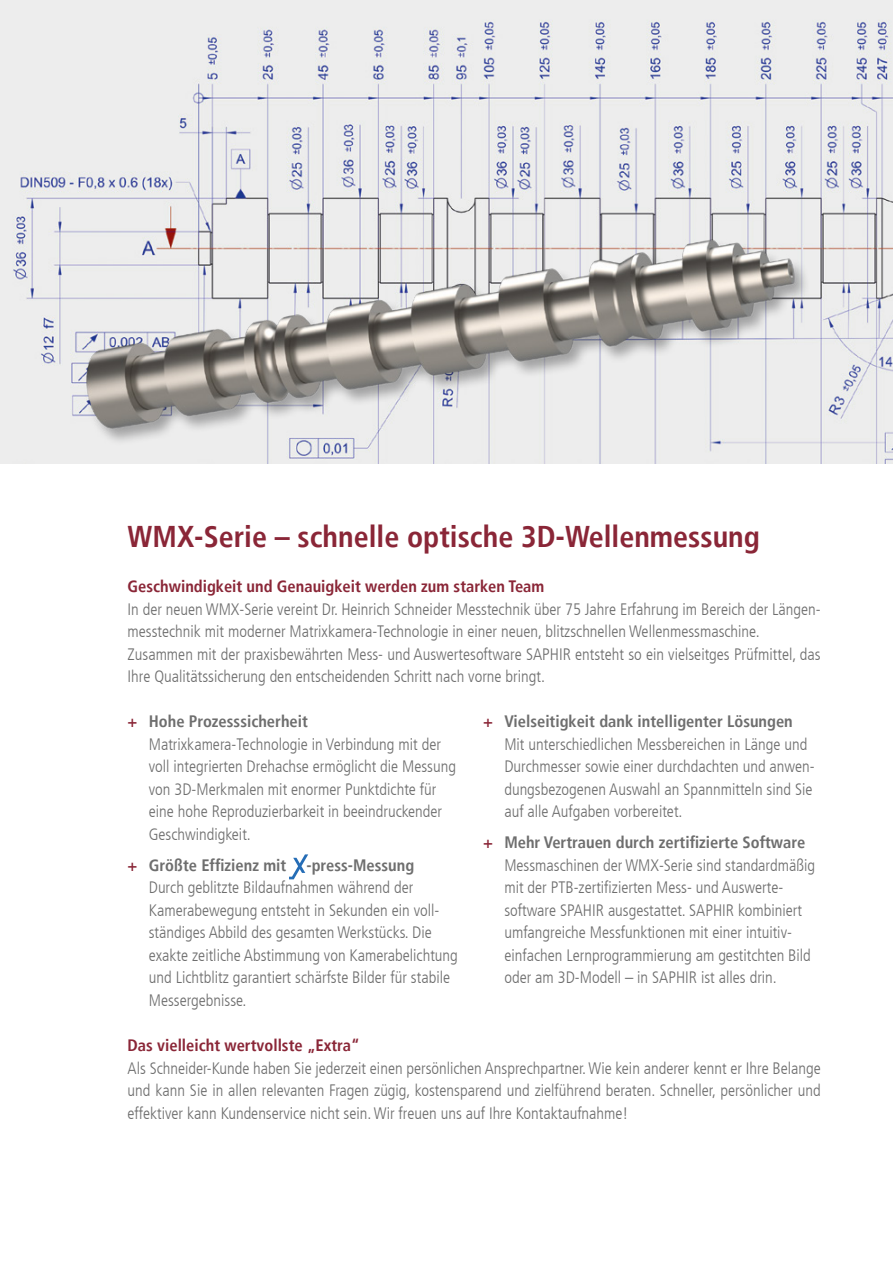
<style>
.page{position:relative;width:893px;height:1263px;background:#fff}
.page>*{position:absolute;margin:0;border:0;box-sizing:border-box;transform-origin:0 0}
.t1{font:700 condensed 30px "Frutiger LT";color:#8a2637}
.t2{font:300 condensed 16.5px/22.5px "Frutiger LT";color:#6e6e6e}
.t3{font:700 condensed 16.5px "Frutiger LT";color:#8a2637}
.s1{font-weight:700;color:#8a2637}
.s2{font-weight:700}
</style>
<div class="page">
<img style="left:0;top:0;width:893px;height:463px">
<svg style="left:289px;top:854px;width:19px;height:25px"></svg>
<img style="left:9px;top:111px;width:803px;height:352px">
<h1 class="t1" style="left:128px;top:519px;width:634px">WMX-Serie – schnelle optische 3D-Wellenmessung</h1>
<p class="t3" style="left:128px;top:577px;width:418px">Geschwindigkeit und Genauigkeit werden zum starken Team</p>
<p class="t2" style="left:128px;top:598px;width:695px">In der neuen WMX-Serie vereint Dr. Heinrich Schneider Messtechnik über 75 Jahre Erfahrung im Bereich der Längen&shy;messtechnik mit moderner Matrixkamera-Technologie in einer neuen, blitzschnellen Wellenmessmaschine.<br>Zusammen mit der praxisbewährten Mess- und Auswertesoftware SAPHIR entsteht so ein vielseitges Prüfmittel, das Ihre Qualitätssicherung den entscheidenden Schritt nach vorne bringt.</p>
<p class="t2" style="left:149px;top:711px;width:309px;text-indent:-21px"><span class="s1">+</span> <span class="s2">Hohe Prozesssicherheit </span>Matrixkamera-Technologie in Verbindung mit der voll integrierten Drehachse ermöglicht die Messung von 3D-Merkmalen mit enormer Punktdichte für eine hohe Reproduzierbarkeit in beeindruckender Geschwindigkeit.</p>
<p class="t2" style="left:149px;top:854px;width:310px;text-indent:-21px"><span class="s1">+</span> <span class="s2">Größte Effizienz mit -press-Messung<br></span>Durch geblitzte Bildaufnahmen während der Kamerabewegung entsteht in Sekunden ein voll&shy;ständiges Abbild des gesamten Werkstücks. Die exakte zeitliche Abstimmung von Kamerabelichtung und Lichtblitz garantiert schärfste Bilder für stabile Messergebnisse.</p>
<p class="t2" style="left:504px;top:711px;width:312px;text-indent:-21px"><span class="s1">+</span> <span class="s2">Vielseitigkeit dank intelligenter Lösungen </span>Mit unterschiedlichen Messbereichen in Länge und Durchmesser sowie einer durchdachten und anwen&shy;dungsbezogenen Auswahl an Spannmitteln sind Sie auf alle Aufgaben vorbereitet.</p>
<p class="t2" style="left:504px;top:832px;width:312px;text-indent:-21px"><span class="s1">+</span> <span class="s2">Mehr Vertrauen durch zertifizierte Software </span>Messmaschinen der WMX-Serie sind standardmäßig mit der PTB-zertifizierten Mess- und Auswerte&shy;software SPAHIR ausgestattet. SAPHIR kombiniert umfangreiche Messfunktionen mit einer intuitiv&shy;einfachen Lernprogrammierung am gestitchten Bild oder am 3D-Modell – in SAPHIR ist alles drin.</p>
<p class="t3" style="left:128px;top:1035px;width:234px">Das vielleicht wertvollste „Extra“</p>
<p class="t2" style="left:128px;top:1057px;width:695px;text-align:justify">Als Schneider-Kunde haben Sie jederzeit einen persönlichen Ansprechpartner. Wie kein anderer kennt er Ihre Belange und kann Sie in allen relevanten Fragen zügig, kostensparend und zielführend beraten. Schneller, persönlicher und effektiver kann Kundenservice nicht sein. Wir freuen uns auf Ihre Kontaktaufnahme!</p>
</div>
